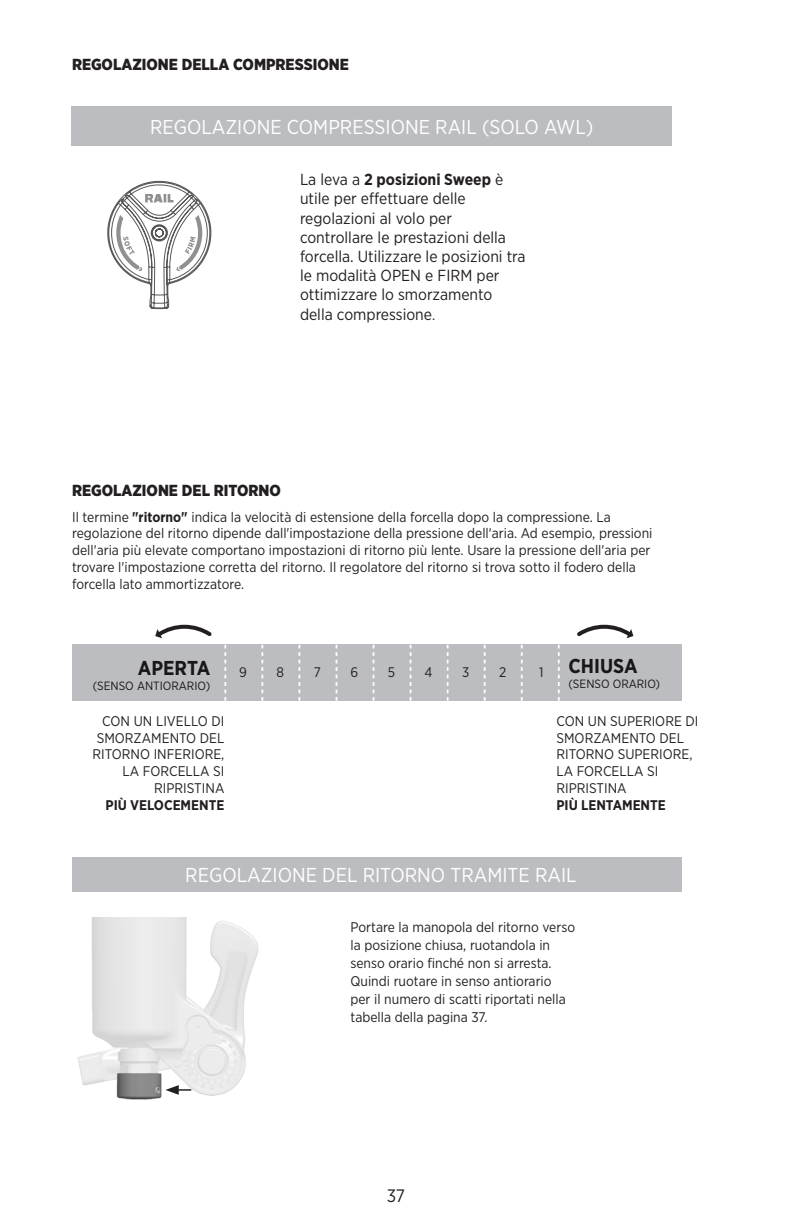
<style>
.page{position:relative;width:792px;height:1224px;background:#fff}
.page>*{position:absolute;margin:0;border:0;box-sizing:border-box;transform-origin:0 0}
.t1{font:20px "Gotham Narrow";color:#fff}
.t2{font:700 20px "Gotham Narrow";color:#231f20}
.t3{font:18px "Gotham Narrow";color:#231f20}
.Small_body_copy{font:16px/19.2px "Gotham Narrow";color:#231f20}
.Headers{font:900 16px "Gotham Narrow";color:#231f20}
.Small_body_copy-2{font:14px/16.8px "Gotham Narrow";color:#231f20}
.body_copy{font:14px/18px "Gotham Narrow";color:#231f20}
.t4{font:13.8px "Gotham Narrow";color:#231f20}
.t5{font:12px "Gotham Narrow";color:#231f20}
.s1{font-weight:700}
.s2{font-size:14px}
</style>
<div class="page">
<div style="left:71px;top:107px;width:601px;height:39px;background:#bcbdc0"></div>
<div style="left:72px;top:857px;width:610px;height:34px;background:#bcbdc0"></div>
<div style="left:72px;top:645px;width:610px;height:56px;background:#bcbdc0"></div>
<svg style="left:484px;top:645px;width:2px;height:56px"></svg>
<svg style="left:336px;top:645px;width:1px;height:56px"></svg>
<svg style="left:261px;top:645px;width:2px;height:56px"></svg>
<svg style="left:558px;top:645px;width:2px;height:56px"></svg>
<svg style="left:521px;top:645px;width:2px;height:56px"></svg>
<svg style="left:410px;top:645px;width:1px;height:56px"></svg>
<svg style="left:224px;top:645px;width:2px;height:56px"></svg>
<svg style="left:447px;top:645px;width:2px;height:56px"></svg>
<svg style="left:373px;top:645px;width:1px;height:56px"></svg>
<svg style="left:299px;top:645px;width:1px;height:56px"></svg>
<svg style="left:155px;top:624px;width:57px;height:15px"></svg>
<svg style="left:577px;top:624px;width:57px;height:15px"></svg>
<img style="left:78px;top:918px;width:181px;height:182px">
<svg style="left:165px;top:1085px;width:26px;height:10px"></svg>
<svg style="left:107px;top:180px;width:105px;height:129px"></svg>
<p class="Headers" style="left:72px;top:54px;width:278px">REGOLAZIONE DELLA COMPRESSIONE</p>
<p class="t1" style="left:150px;top:115px;width:445px">REGOLAZIONE COMPRESSIONE RAIL (SOLO AWL)</p>
<p class="Small_body_copy" style="left:300px;top:170px;width:227px">La leva a <span class="s1">2 posizioni Sweep</span> è utile per effettuare delle regolazioni al volo per controllare le prestazioni della forcella. Utilizzare le posizioni tra le modalità OPEN e FIRM per ottimizzare lo smorzamento della compressione<span class="s2">.</span></p>
<p class="Headers" style="left:72px;top:480px;width:210px">REGOLAZIONE DEL RITORNO</p>
<p class="Small_body_copy-2" style="left:72px;top:508px;width:582px">Il termine <span class="s1">"ritorno"</span> indica la velocità di estensione della forcella dopo la compressione. La regolazione del ritorno dipende dall'impostazione della pressione dell'aria. Ad esempio, pressioni dell'aria più elevate comportano impostazioni di ritorno più lente. Usare la pressione dell'aria per trovare l'impostazione corretta del ritorno. Il regolatore del ritorno si trova sotto il fodero della forcella lato ammortizzatore.</p>
<p class="t2" style="left:138px;top:655px;width:74px">APERTA</p>
<p class="t5" style="left:93px;top:678px;width:119px">(SENSO ANTIORARIO)</p>
<p class="t4" style="left:239px;top:664px;width:9px">9</p>
<p class="t4" style="left:276px;top:664px;width:9px">8</p>
<p class="t4" style="left:314px;top:664px;width:9px">7</p>
<p class="t4" style="left:350px;top:664px;width:9px">6</p>
<p class="t4" style="left:388px;top:664px;width:9px">5</p>
<p class="t4" style="left:424px;top:664px;width:9px">4</p>
<p class="t4" style="left:462px;top:664px;width:9px">3</p>
<p class="t4" style="left:499px;top:664px;width:9px">2</p>
<p class="t4" style="left:539px;top:664px;width:6px">1</p>
<p class="t2" style="left:568px;top:653px;width:71px">CHIUSA</p>
<p class="t5" style="left:568px;top:676px;width:93px">(SENSO ORARIO)</p>
<p class="Small_body_copy-2" style="left:92px;top:712px;width:133px;text-align:right">CON UN LIVELLO DI<br>SMORZAMENTO DEL<br>RITORNO INFERIORE,<br>LA FORCELLA SI<br>RIPRISTINA<br><span class="s1">PIÙ VELOCEMENTE</span></p>
<p class="Small_body_copy-2" style="left:556px;top:712px;width:144px">CON UN SUPERIORE DI<br>SMORZAMENTO DEL<br>RITORNO SUPERIORE,<br>LA FORCELLA SI<br>RIPRISTINA<br><span class="s1">PIÙ LENTAMENTE</span></p>
<p class="t1" style="left:185px;top:863px;width:393px">REGOLAZIONE DEL RITORNO TRAMITE RAIL</p>
<p class="body_copy" style="left:350px;top:917px;width:226px">Portare la manopola del ritorno verso la posizione chiusa, ruotandola in senso orario finché non si arresta.<br>Quindi ruotare in senso antiorario per il numero di scatti riportati nella tabella della pagina 37.</p>
<p class="t3" style="left:387px;top:1185px;width:20px">37</p>
</div>
